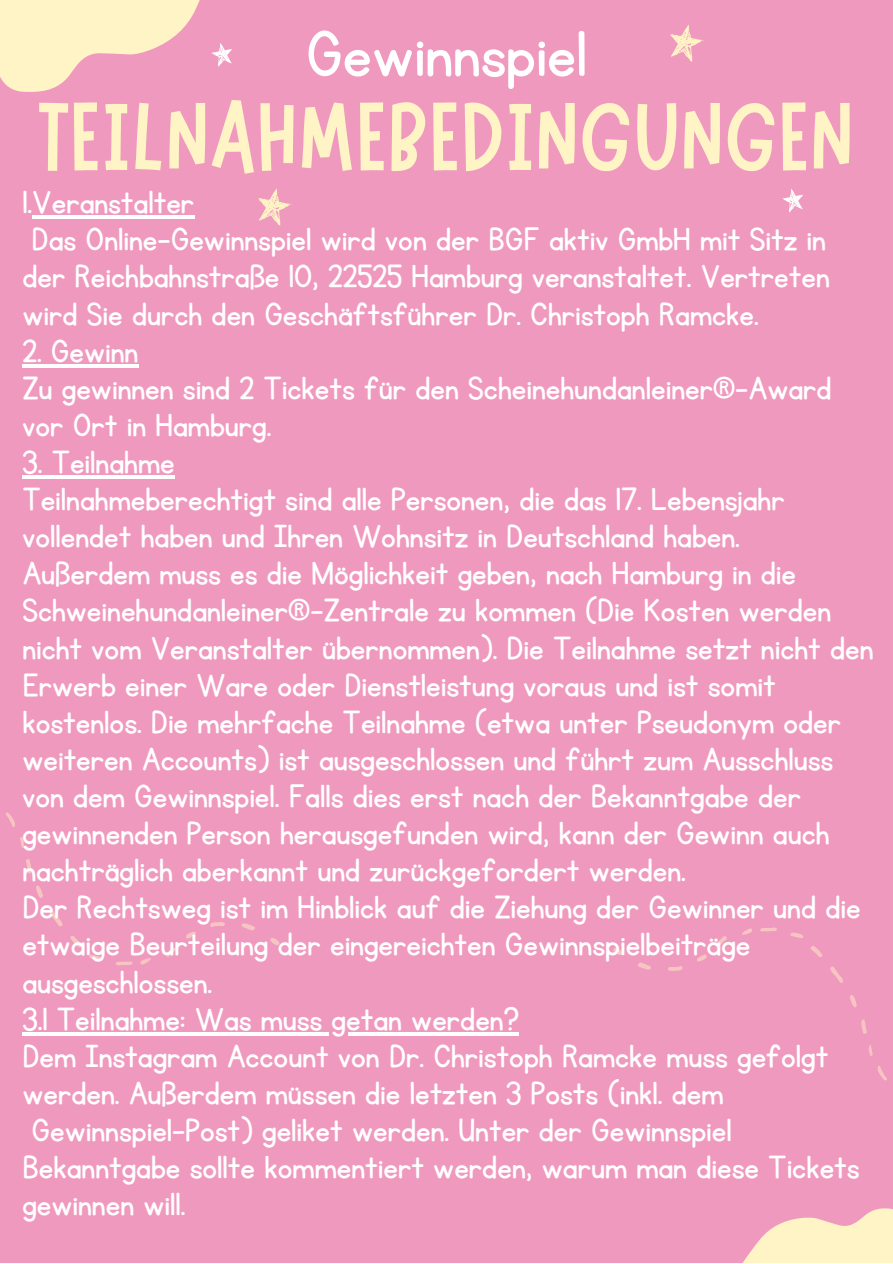
<style>
.page{position:relative;width:893px;height:1264px;background:#fff}
.page>*{position:absolute;margin:0;border:0;box-sizing:border-box;transform-origin:0 0}
.t1{font:97.35px "Marykate";color:#fff4c5}
.t2{font:75px "KG Primary Penmanship";color:#fff}
.t3{font:37.5px/37px "KG Primary Penmanship";color:#fff}
</style>
<div class="page">
<div style="left:0;top:0;width:892px;height:1262px;background:#f099be"></div>
<svg style="left:50px;top:910px;width:13px;height:17px"></svg>
<svg style="left:70px;top:936px;width:12px;height:11px"></svg>
<svg style="left:242px;top:923px;width:13px;height:7px"></svg>
<svg style="left:116px;top:961px;width:17px;height:4px"></svg>
<svg style="left:6px;top:812px;width:9px;height:15px"></svg>
<svg style="left:26px;top:859px;width:6px;height:14px"></svg>
<svg style="left:210px;top:922px;width:15px;height:5px"></svg>
<svg style="left:36px;top:885px;width:7px;height:13px"></svg>
<svg style="left:89px;top:955px;width:14px;height:6px"></svg>
<svg style="left:186px;top:931px;width:10px;height:7px"></svg>
<svg style="left:166px;top:948px;width:10px;height:9px"></svg>
<svg style="left:270px;top:938px;width:9px;height:7px"></svg>
<svg style="left:140px;top:958px;width:11px;height:6px"></svg>
<svg style="left:20px;top:837px;width:4px;height:11px"></svg>
<svg style="left:830px;top:966px;width:13px;height:17px"></svg>
<svg style="left:810px;top:946px;width:12px;height:11px"></svg>
<svg style="left:638px;top:962px;width:13px;height:7px"></svg>
<svg style="left:760px;top:927px;width:16px;height:4px"></svg>
<svg style="left:877px;top:1066px;width:10px;height:15px"></svg>
<svg style="left:861px;top:1019px;width:6px;height:15px"></svg>
<svg style="left:668px;top:966px;width:14px;height:5px"></svg>
<svg style="left:850px;top:995px;width:6px;height:13px"></svg>
<svg style="left:790px;top:932px;width:13px;height:6px"></svg>
<svg style="left:697px;top:954px;width:10px;height:7px"></svg>
<svg style="left:716px;top:936px;width:10px;height:9px"></svg>
<svg style="left:613px;top:948px;width:9px;height:7px"></svg>
<svg style="left:742px;top:928px;width:10px;height:7px"></svg>
<svg style="left:868px;top:1045px;width:4px;height:10px"></svg>
<svg style="left:670px;top:25px;width:33px;height:37px"></svg>
<svg style="left:782px;top:189px;width:21px;height:23px"></svg>
<svg style="left:0;top:0;width:232px;height:92px"></svg>
<svg style="left:743px;top:1208px;width:149px;height:54px"></svg>
<svg style="left:258px;top:188px;width:33px;height:37px"></svg>
<hr style="left:32px;top:215px;width:162px;height:4px;background:#fff">
<hr style="left:22px;top:364px;width:116px;height:3px;background:#fff">
<hr style="left:22px;top:475px;width:153px;height:3px;background:#fff">
<svg style="left:22px;top:1032px;width:497px;height:3px"></svg>
<h2 class="t2" style="left:306px;top:18px;width:283px">Gewinnspiel</h2>
<h1 class="t1" style="left:39px;top:73px;width:815px">TEILNAHMEBEDINGUNGEN</h1>
<p class="t3" style="left:22px;top:185px;width:809px">1.Veranstalter<br>Das Online-Gewinnspiel wird von der BGF aktiv GmbH mit Sitz in der Reichbahnstraße 10, 22525 Hamburg veranstaltet. Vertreten wird Sie durch den Geschäftsführer Dr. Christoph Ramcke.</p>
<p class="t3" style="left:22px;top:333px;width:810px">2. Gewinn<br>Zu gewinnen sind 2 Tickets für den Scheinehundanleiner®-Award vor Ort in Hamburg.</p>
<p class="t3" style="left:22px;top:445px;width:852px">3. Teilnahme<br>Teilnahmeberechtigt sind alle Personen, die das 17. Lebensjahr vollendet haben und Ihren Wohnsitz in Deutschland haben.<br>Außerdem muss es die Möglichkeit geben, nach Hamburg in die Schweinehundanleiner®-Zentrale zu kommen (Die Kosten werden nicht vom Veranstalter übernommen). Die Teilnahme setzt nicht den Erwerb einer Ware oder Dienstleistung voraus und ist somit kostenlos. Die mehrfache Teilnahme (etwa unter Pseudonym oder weiteren Accounts) ist ausgeschlossen und führt zum Ausschluss von dem Gewinnspiel. Falls dies erst nach der Bekanntgabe der gewinnenden Person herausgefunden wird, kann der Gewinn auch nachträglich aberkannt und zurückgefordert werden.<br>Der Rechtsweg ist im Hinblick auf die Ziehung der Gewinner und die etwaige Beurteilung der eingereichten Gewinnspielbeiträge ausgeschlossen.<br>3.1 Teilnahme: Was muss getan werden?<br>Dem Instagram Account von Dr. Christoph Ramcke muss gefolgt werden. Außerdem müssen die letzten 3 Posts (inkl. dem Gewinnspiel-Post) geliket werden. Unter der Gewinnspiel Bekanntgabe sollte kommentiert werden, warum man diese Tickets gewinnen will.</p>
</div>
